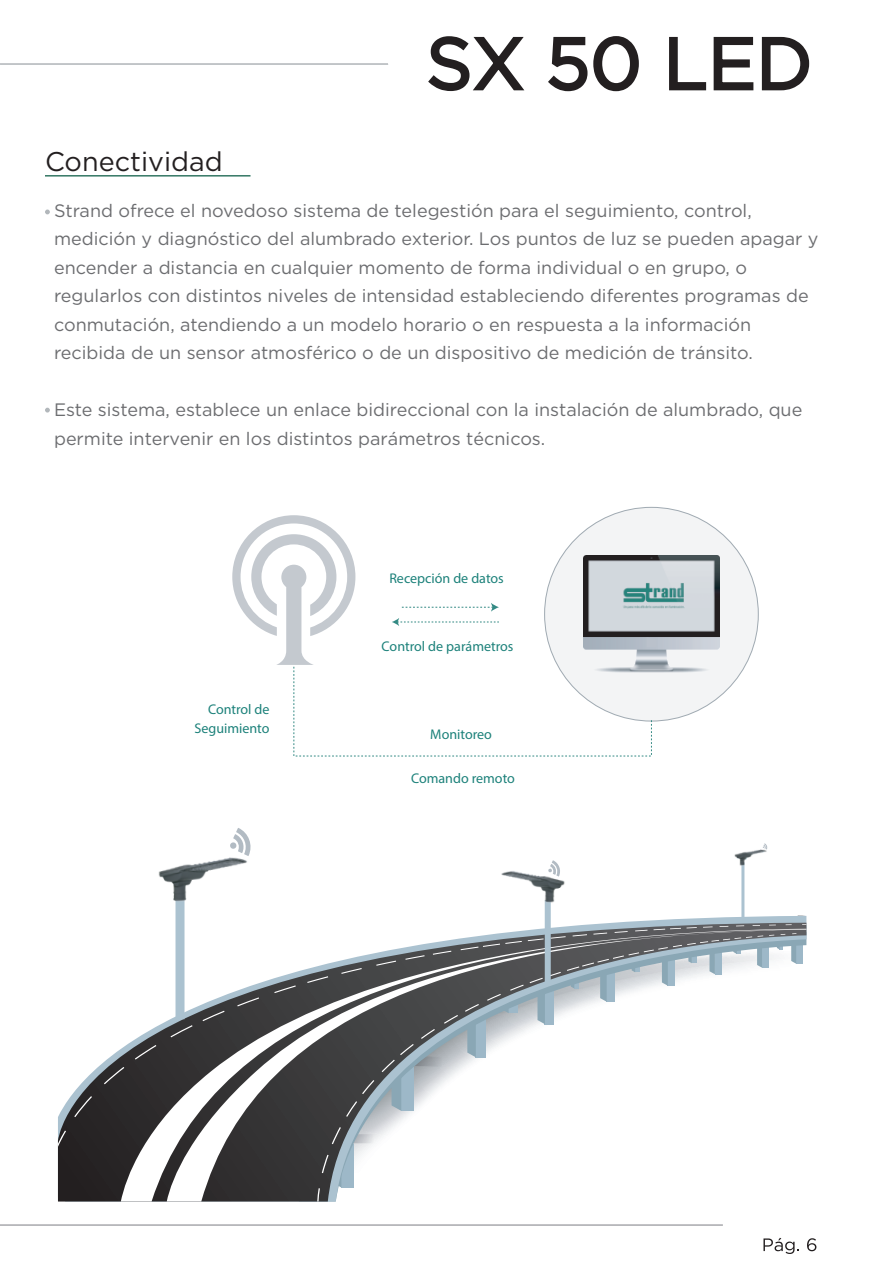
<style>
.page{position:relative;width:893px;height:1263px;background:#fff}
.page>*{position:absolute;margin:0;border:0;box-sizing:border-box;transform-origin:0 0}
.t1{font:27px "Gotham";color:#231f20}
.t2{font:18px/28.5px "Gotham";color:#6c6d70}
.t3{font:14.1px/19px "Myriad Pro";color:#1c817a;text-align:right}
</style>
<div class="page">
<hr style="left:0;top:63px;width:388px;height:2px;background:#b2b7bb">
<div style="left:545px;top:507px;width:213px;height:214px;background:#f3f4f5;border-radius:50%"></div>
<img style="left:657px;top:555px;width:63px;height:118px">
<svg style="left:550px;top:860px;width:9px;height:6px"></svg>
<svg style="left:230px;top:828px;width:21px;height:22px"></svg>
<svg style="left:232px;top:515px;width:425px;height:242px"></svg>
<hr style="left:45px;top:175px;width:205px;height:2px;background:#337764">
<svg style="left:45px;top:210px;width:5px;height:4px"></svg>
<svg style="left:45px;top:408px;width:5px;height:5px"></svg>
<svg style="left:58px;top:923px;width:127px;height:278px"></svg>
<svg style="left:121px;top:929px;width:285px;height:272px"></svg>
<svg style="left:317px;top:1127px;width:80px;height:74px"></svg>
<svg style="left:58px;top:1130px;width:8px;height:17px"></svg>
<svg style="left:74px;top:1096px;width:18px;height:21px"></svg>
<svg style="left:104px;top:1067px;width:20px;height:17px"></svg>
<svg style="left:135px;top:1045px;width:21px;height:14px"></svg>
<svg style="left:171px;top:1025px;width:22px;height:12px"></svg>
<svg style="left:203px;top:1011px;width:22px;height:10px"></svg>
<svg style="left:237px;top:997px;width:22px;height:9px"></svg>
<svg style="left:274px;top:985px;width:22px;height:8px"></svg>
<svg style="left:307px;top:976px;width:21px;height:7px"></svg>
<svg style="left:341px;top:915px;width:465px;height:202px"></svg>
<div style="left:176px;top:900px;width:8px;height:119px;background:#abc2d0"></div>
<div style="left:545px;top:900px;width:6px;height:85px;background:#abc2d0"></div>
<hr style="left:741px;top:862px;width:3px;height:58px;background:#abc2d0">
<svg style="left:763px;top:843px;width:4px;height:4px"></svg>
<svg style="left:763px;top:1238px;width:36px;height:16px"></svg>
<svg style="left:807px;top:1238px;width:9px;height:13px"></svg>
<hr style="left:0;top:1224px;width:723px;height:2px;background:#a8a9ad">
<img style="left:158px;top:850px;width:93px;height:58px">
<img style="left:501px;top:866px;width:64px;height:42px">
<img style="left:734px;top:847px;width:34px;height:21px">
<svg style="left:428px;top:36px;width:97px;height:56px"></svg>
<svg style="left:548px;top:36px;width:91px;height:56px"></svg>
<svg style="left:669px;top:36px;width:141px;height:55px"></svg>
<h1 class="t1" style="left:45px;top:146px;width:179px">Conectividad</h1>
<p class="t2" style="left:54px;top:196px;width:766px">Strand ofrece el novedoso sistema de telegestión para el seguimiento, control, medición y diagnóstico del alumbrado exterior. Los puntos de luz se pueden apagar y encender a distancia en cualquier momento de forma individual o en grupo, o regularlos con distintos niveles de intensidad estableciendo diferentes programas de conmutación, atendiendo a un modelo horario o en respuesta a la información recibida de un sensor atmosférico o de un dispositivo de medición de tránsito.</p>
<p class="t2" style="left:54px;top:395px;width:750px">Este sistema, establece un enlace bidireccional con la instalación de alumbrado, que permite intervenir en los distintos parámetros técnicos.</p>
<p class="t3" style="left:389px;top:568px;width:116px">Recepción de datos</p>
<p class="t3" style="left:195px;top:699px;width:77px">Control de<br>Seguimiento</p>
<p class="t3" style="left:382px;top:636px;width:133px">Control de parámetros</p>
<p class="t3" style="left:430px;top:725px;width:63px">Monitoreo</p>
<p class="t3" style="left:411px;top:768px;width:105px">Comando remoto</p>
</div>
